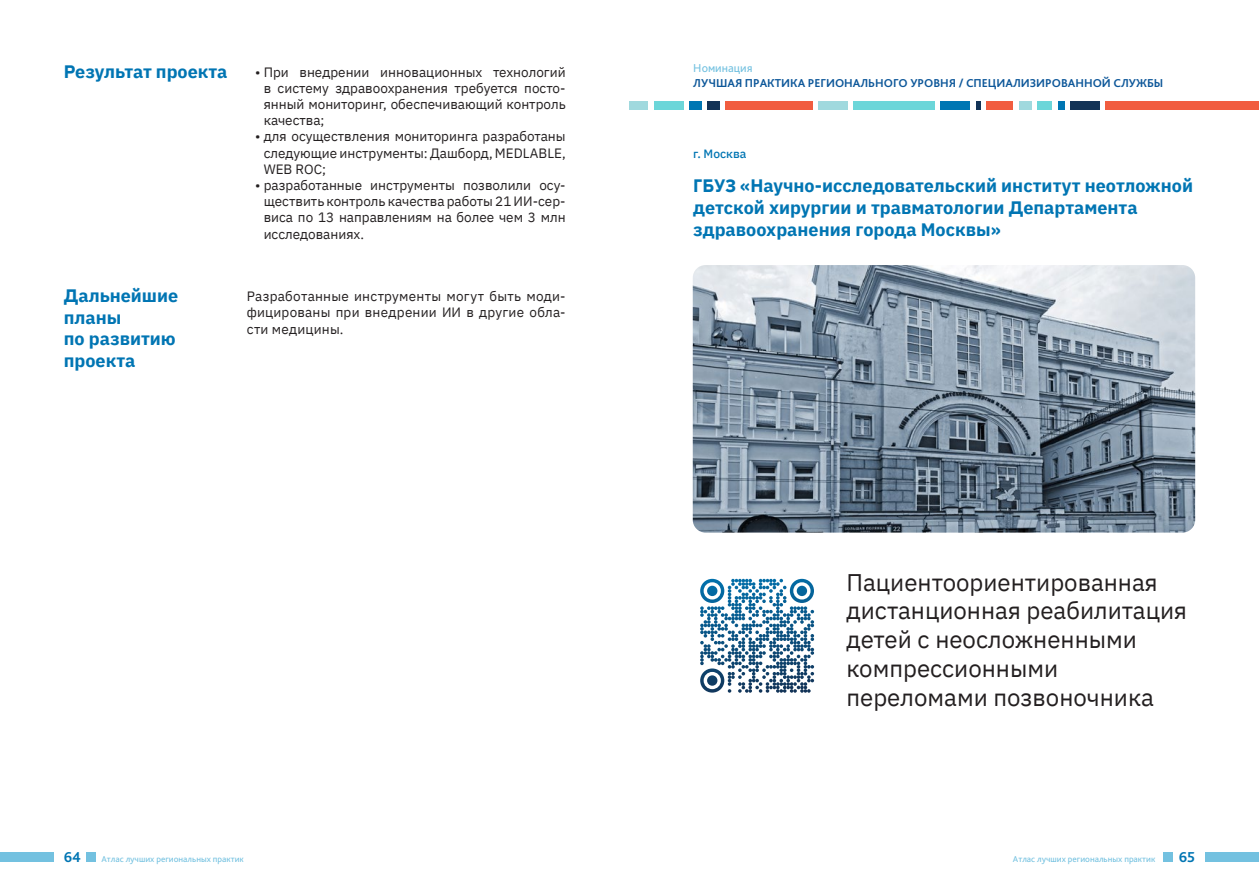
<style>
.page{position:relative;width:1259px;height:893px;background:#fff}
.page>*{position:absolute;margin:0;border:0;box-sizing:border-box;transform-origin:0 0}
.t1{font:24px/28.8px "IBM Plex Sans";color:#231f20}
.zag1{font:700 18px/21.6px "IBM Plex Sans";color:#0075b3}
.blue_text{font:700 18px/21.6px "IBM Plex Sans";color:#0075b3}
.t2{font:700 15px "Bliss Pro";color:#0075b3}
.text{font:13.5px/16.2px "IBM Plex Sans";color:#231f20;text-align:justify}
.t3{font:700 12px "Bliss Pro";color:#0d5799}
.t4{font:12px "Bliss Pro";color:#73c1e0}
.t5{font:500 12px "IBM Plex Sans";color:#0075b3}
.t6{font:9px "Bliss Pro";color:#73c1e0}
</style>
<div class="page">
<div style="left:0;top:852px;width:54px;height:10px;background:#73c1e0"></div>
<div style="left:86px;top:852px;width:10px;height:10px;background:#73c1e0"></div>
<div style="left:1205px;top:852px;width:54px;height:10px;background:#73c1e0"></div>
<div style="left:1163px;top:852px;width:9px;height:10px;background:#73c1e0"></div>
<div style="left:1105px;top:101px;width:154px;height:8px;background:#f15d40"></div>
<div style="left:1070px;top:101px;width:29px;height:8px;background:#133357"></div>
<div style="left:941px;top:101px;width:29px;height:8px;background:#0076b3"></div>
<div style="left:818px;top:101px;width:29px;height:8px;background:#a0d9de"></div>
<div style="left:654px;top:101px;width:29px;height:8px;background:#6cd6d9"></div>
<div style="left:853px;top:101px;width:82px;height:8px;background:#6cd6d9"></div>
<svg style="left:976px;top:101px;width:4px;height:8px"></svg>
<div style="left:1058px;top:101px;width:6px;height:8px;background:#0076b3"></div>
<div style="left:1037px;top:101px;width:15px;height:8px;background:#6cd6d9"></div>
<div style="left:1019px;top:101px;width:12px;height:8px;background:#a0d9de"></div>
<div style="left:629px;top:101px;width:19px;height:8px;background:#a0d9de"></div>
<div style="left:707px;top:101px;width:12px;height:8px;background:#133357"></div>
<div style="left:689px;top:101px;width:12px;height:8px;background:#0076b3"></div>
<div style="left:986px;top:101px;width:27px;height:8px;background:#f15d40"></div>
<div style="left:725px;top:101px;width:87px;height:8px;background:#f15d40"></div>
<img style="left:693px;top:265px;width:502px;height:268px">
<svg style="left:700px;top:578px;width:115px;height:115px"></svg>
<p class="blue_text" style="left:64px;top:59px;width:165px">Результат проекта</p>
<p class="text" style="left:264px;top:63px;width:303px;text-indent:-9px">• При внедрении инновационных технологий в систему здравоохранения требуется посто&shy;янный мониторинг, обеспечивающий контроль качества;</p>
<p class="text" style="left:264px;top:127px;width:303px;text-indent:-9px">• для осуществления мониторинга разработаны следующие инструменты: Дашборд, MEDLABLE, WEB ROC;</p>
<p class="text" style="left:264px;top:176px;width:303px;text-indent:-9px">• разработанные инструменты позволили осу&shy;ществить контроль качества работы 21 ИИ-сер&shy;виса по 13 направлениям на более чем 3 млн исследованиях.</p>
<p class="blue_text" style="left:64px;top:283px;width:116px">Дальнейшие планы<br>по развитию проекта</p>
<p class="text" style="left:247px;top:287px;width:320px">Разработанные инструменты могут быть моди&shy;фицированы при внедрении ИИ в другие обла&shy;сти медицины.</p>
<p class="t4" style="left:693px;top:61px;width:61px">Номинация</p>
<p class="t3" style="left:693px;top:75px;width:471px">ЛУЧШАЯ ПРАКТИКА РЕГИОНАЛЬНОГО УРОВНЯ / СПЕЦИАЛИЗИРОВАННОЙ СЛУЖБЫ</p>
<p class="t5" style="left:693px;top:145px;width:55px">г. Москва</p>
<p class="zag1" style="left:693px;top:174px;width:501px">ГБУЗ «Научно-исследовательский институт неотложной детской хирургии и травматологии Департамента здравоохранения города Москвы»</p>
<p class="t1" style="left:846px;top:566px;width:342px">Пациентоориентированная дистанционная реабилитация детей с неосложненными компрессионными переломами позвоночника</p>
<p class="t2" style="left:64px;top:848px;width:19px">64</p>
<p class="t6" style="left:101px;top:853px;width:144px">Атлас лучших региональных практик</p>
<p class="t6" style="left:1013px;top:853px;width:144px">Атлас лучших региональных практик</p>
<p class="t2" style="left:1178px;top:847px;width:18px">65</p>
</div>
